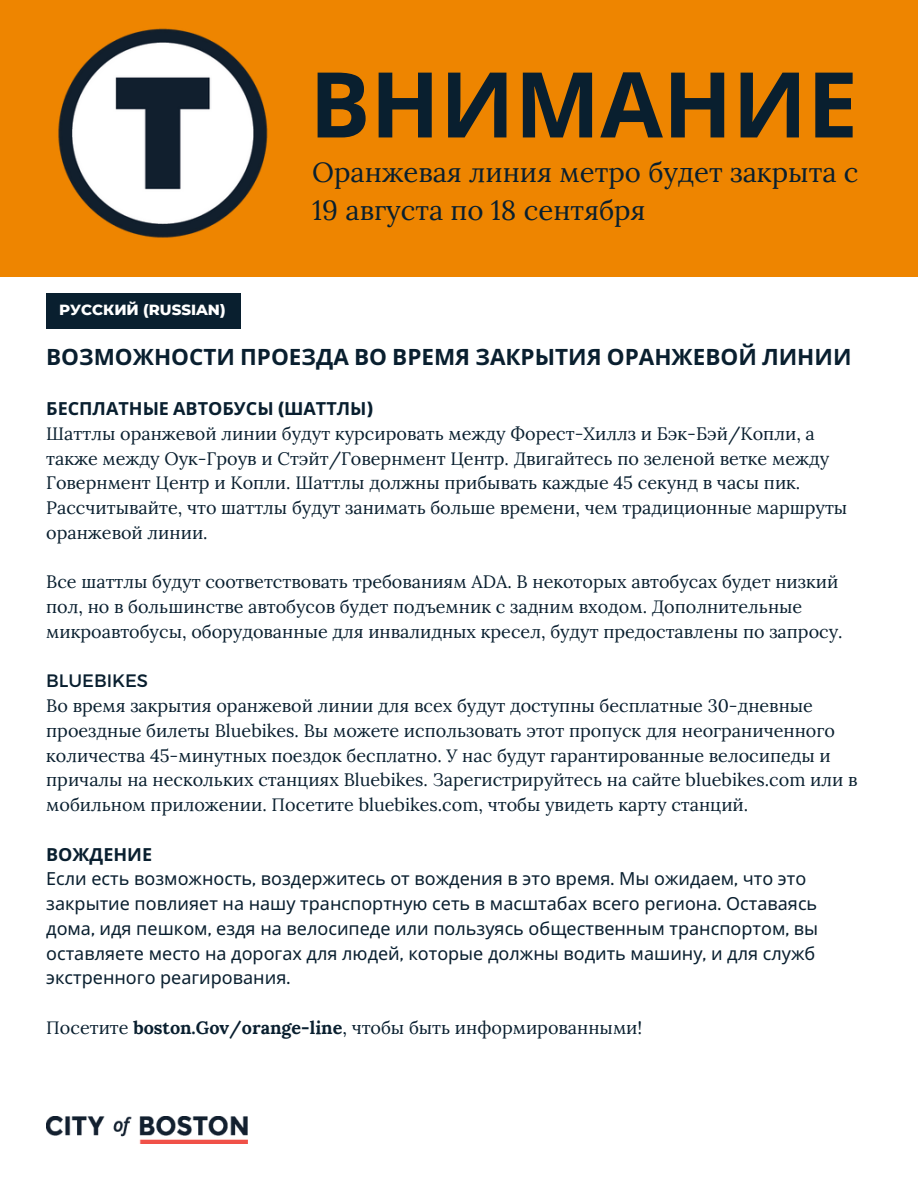
<style>
.page{position:relative;width:918px;height:1188px;background:#fff}
.page>*{position:absolute;margin:0;border:0;box-sizing:border-box;transform-origin:0 0}
.t1{font:700 90.75px "Noto Sans";color:#091f2f}
.t2{font:27.6px/38.2px "Lora";color:#091f2f}
.t3{font:700 22.5px "Noto Sans";color:#091f2f}
.t4{font:18px/24.8px "Lora";color:#091f2f}
.t5{font:18px/24.8px "Noto Sans";color:#091f2f}
.t6{font:700 18px "Noto Sans";color:#091f2f}
.t7{font:18px "Montserrat";color:#091f2f}
.t8{font:800 15px "Montserrat";color:#fff}
.s1{font-family:"Montserrat"}
.s2{font-weight:700}
</style>
<div class="page">
<div style="left:0;top:0;width:918px;height:277px;background:#ee8500"></div>
<img style="left:46px;top:1116px;width:202px;height:27px">
<div style="left:46px;top:293px;width:195px;height:36px;background:#091f2f"></div>
<img style="left:58px;top:28px;width:210px;height:210px">
<h1 class="t1" style="left:309px;top:40px;width:550px">ВНИМАНИЕ</h1>
<p class="t8" style="left:59px;top:301px;width:168px">РУССКИЙ (RUSSIAN)</p>
<h2 class="t2" style="left:312px;top:152px;width:548px">Оранжевая линия метро будет закрыта с<br>19 августа по 18 сентября</h2>
<p class="t3" style="left:46px;top:340px;width:807px">ВОЗМОЖНОСТИ ПРОЕЗДА ВО ВРЕМЯ ЗАКРЫТИЯ ОРАНЖЕВОЙ ЛИНИИ</p>
<p class="t6" style="left:46px;top:396px;width:328px">БЕСПЛАТНЫЕ АВТОБУСЫ <span class="s1">(</span>ШАТТЛЫ<span class="s1">)</span></p>
<p class="t4" style="left:46px;top:421px;width:803px">Шаттлы оранжевой линии будут курсировать между Форест-Хиллз и Бэк-Бэй/Копли, а также между Оук-Гроув и Стэйт/Говернмент Центр. Двигайтесь по зеленой ветке между Говернмент Центр и Копли. Шаттлы должны прибывать каждые 45 секунд в часы пик.<br>Рассчитывайте, что шаттлы будут занимать больше времени, чем традиционные маршруты оранжевой линии.</p>
<p class="t4" style="left:46px;top:569px;width:798px">Все шаттлы будут соответствовать требованиям ADA. В некоторых автобусах будет низкий пол, но в большинстве автобусов будет подъемник с задним входом. Дополнительные микроавтобусы, оборудованные для инвалидных кресел, будут предоставлены по запросу.</p>
<p class="t7" style="left:46px;top:669px;width:103px">BLUEBIKES</p>
<p class="t4" style="left:46px;top:693px;width:813px">Во время закрытия оранжевой линии для всех будут доступны бесплатные 30-дневные проездные билеты Bluebikes. Вы можете использовать этот пропуск для неограниченного количества 45-минутных поездок бесплатно. У нас будут гарантированные велосипеды и причалы на нескольких станциях Bluebikes. Зарегистрируйтесь на сайте bluebikes.com или в мобильном приложении. Посетите bluebikes.com, чтобы увидеть карту станций.</p>
<p class="t5" style="left:46px;top:841px;width:774px"><span class="s2">ВОЖДЕНИЕ<br></span>Если есть возможность<span class="s1">,</span> воздержитесь от вождения в это время<span class="s1">.</span> Мы ожидаем<span class="s1">,</span> что это закрытие повлияет на нашу транспортную сеть в масштабах всего региона<span class="s1">.</span> Оставаясь дома<span class="s1">,</span> идя пешком<span class="s1">,</span> ездя на велосипеде или пользуясь общественным транспортом<span class="s1">,</span> вы оставляете место на дорогах для людей<span class="s1">,</span> которые должны водить машину<span class="s1">,</span> и для служб экстренного реагирования<span class="s1">.</span></p>
<p class="t4" style="left:46px;top:1015px;width:598px">Посетите <span class="s2">boston.Gov/orange-line</span>, чтобы быть информированными!</p>
</div>
